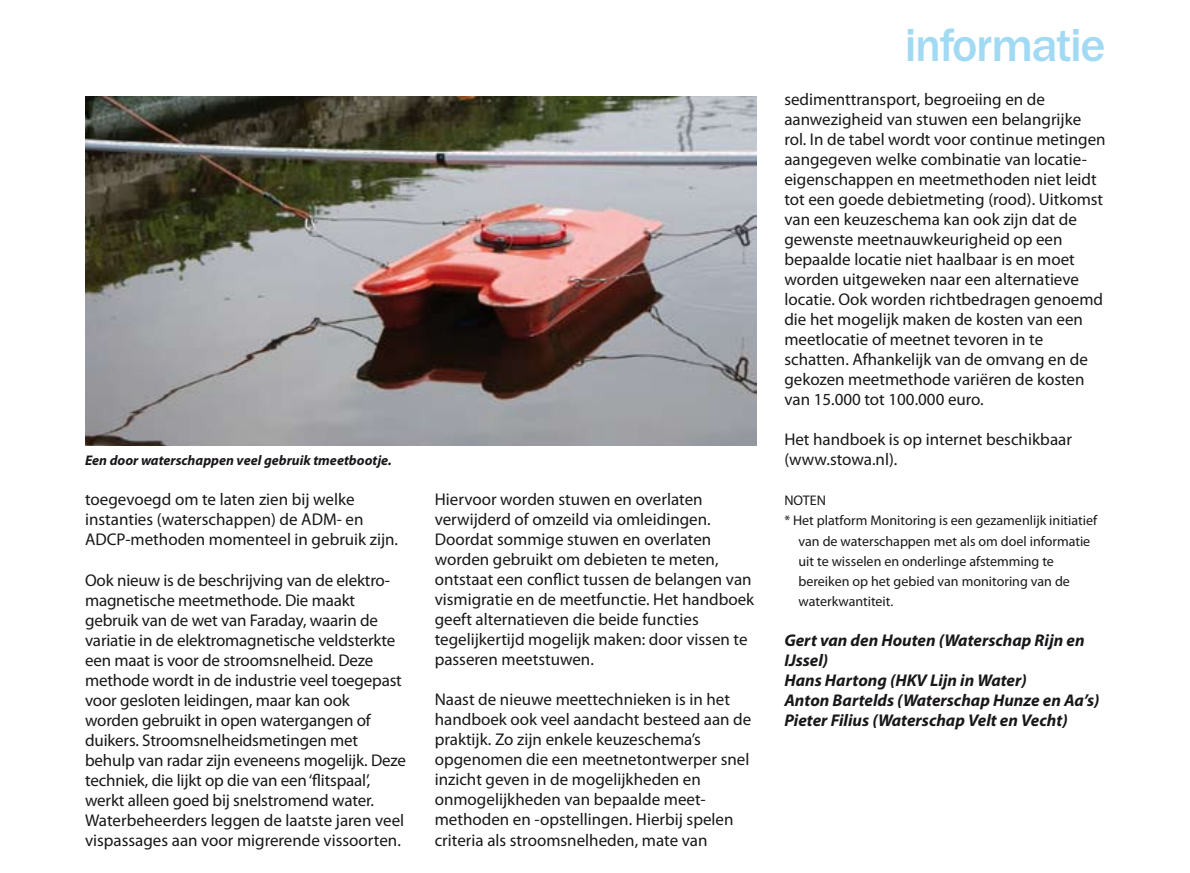
<style>
.page{position:relative;width:1190px;height:873px;background:#fff}
.page>*{position:absolute;margin:0;border:0;box-sizing:border-box;transform-origin:0 0}
.t1{font:500 48px "ITC Franklin Gothic Std";letter-spacing:-.03em;color:#a2daf4}
.t2{font:17px/20px "Myriad Pro";color:#1a171b}
.t3{font:italic 700 17px/20px "Myriad Pro";color:#1a171b}
.t4{font:14px "Myriad Pro";color:#1a171b}
.t5{font:italic 700 14px "Myriad Pro";color:#1a171b}
</style>
<div class="page">
<img style="left:85px;top:96px;width:671px;height:349px">
<p class="t5" style="left:85px;top:453px;width:308px">Een door waterschappen veel gebruik tmeetbootje.</p>
<p class="t2" style="left:85px;top:490px;width:280px">toegevoegd om te laten zien bij welke instanties (waterschappen) de ADM- en<br>ADC</p>
<p class="t2" style="left:117px;top:530px;width:283px">P-methoden momenteel in gebruik zijn.</p>
<p class="t2" style="left:85px;top:570px;width:323px">Ook nieuw is de beschrijving van de elektro&shy;magnetische meetmethode. Die maakt gebruik van de wet van Faraday, waarin de variatie in de elektromagnetische veldsterkte een maat is voor de stroomsnelheid. Deze methode wordt in de industrie veel toegepast voor gesloten leidingen, maar kan ook worden gebruikt in open watergangen of duikers. Stroomsnelheidsmetingen met behulp van radar zijn eveneens mogelijk. Deze techniek, die lijkt op die van een ‘flitspaal’, werkt alleen goed bij snelstromend water.<br>Waterbeheerders leggen de laatste jaren veel vispassages aan voor migrerende vissoorten.</p>
<p class="t2" style="left:435px;top:490px;width:321px">H iervoor worden stuwen en overlaten verwijderd of omzeild via omleidingen.<br>Doordat sommige stuwen en overlaten worden gebruikt om debieten te meten, ontstaat een conflict tussen de belangen van vismigratie en de meetfunctie. Het handboek geeft alternatieven die beide functies tegelijkertijd mogelijk maken: door vissen te passeren meetstuwen.</p>
<p class="t2" style="left:435px;top:689px;width:318px">Naast de nieuwe meettechnieken is in het handboek ook veel aandacht besteed aan de praktijk. Zo zijn enkele keuzeschema’s opgenomen die een meetnetontwerper snel inzicht geven in de mogelijkheden en onmogelijkheden van bepaalde meet&shy;methoden en -opstellingen. H ierbij spelen criteria als stroomsnelheden, mate van</p>
<h1 class="t1" style="left:905px;top:19px;width:202px">informatie</h1>
<p class="t2" style="left:784px;top:89px;width:323px">sedimenttransport, begroeiing en de aanwezigheid van stuwen een belangrijke rol. I n de tabel wordt voor continue metingen aangegeven welke combinatie van locatie&shy;eigenschappen en meetmethoden niet leidt tot een goede debietmeting (rood). Uitkomst van een keuzeschema kan ook zijn dat de gewenste meetnauwkeurigheid op een bepaalde locatie niet haalbaar is en moet worden uitgeweken naar een alternatieve locatie. Ook worden richtbedragen genoemd die het mogelijk maken de kosten van een meetlocatie of meetnet tevoren in te schatten. Afhankelijk van de omvang en de gekozen meetmethode variëren de kosten van 15.000 tot 100.000 euro.</p>
<p class="t2" style="left:784px;top:429px;width:289px">Het handboek is op internet beschikbaar (www.stowa.nl).</p>
<p class="t4" style="left:784px;top:493px;width:34px">NOTEN</p>
<p class="t4" style="left:784px;top:513px;width:315px">* Het platform Monitoring is een gezamenlijk initiatief</p>
<p class="t4" style="left:798px;top:533px;width:293px">van de waterschappen met als om doel informatie</p>
<p class="t4" style="left:798px;top:553px;width:257px">uit te wisselen en onderlinge afstemming te</p>
<p class="t4" style="left:798px;top:573px;width:273px">bereiken op het gebied van monitoring van de</p>
<p class="t4" style="left:798px;top:593px;width:96px">waterkwantiteit.</p>
<p class="t3" style="left:784px;top:630px;width:317px">Gert van den Houten (Waterschap Rijn en<br>IJssel)<br>Hans Hartong (HKV Lijn in Water)<br>Anton Bartelds (Waterschap Hunze en Aa’s)<br>Pieter Filius (Waterschap Velt en Vecht)</p>
</div>
